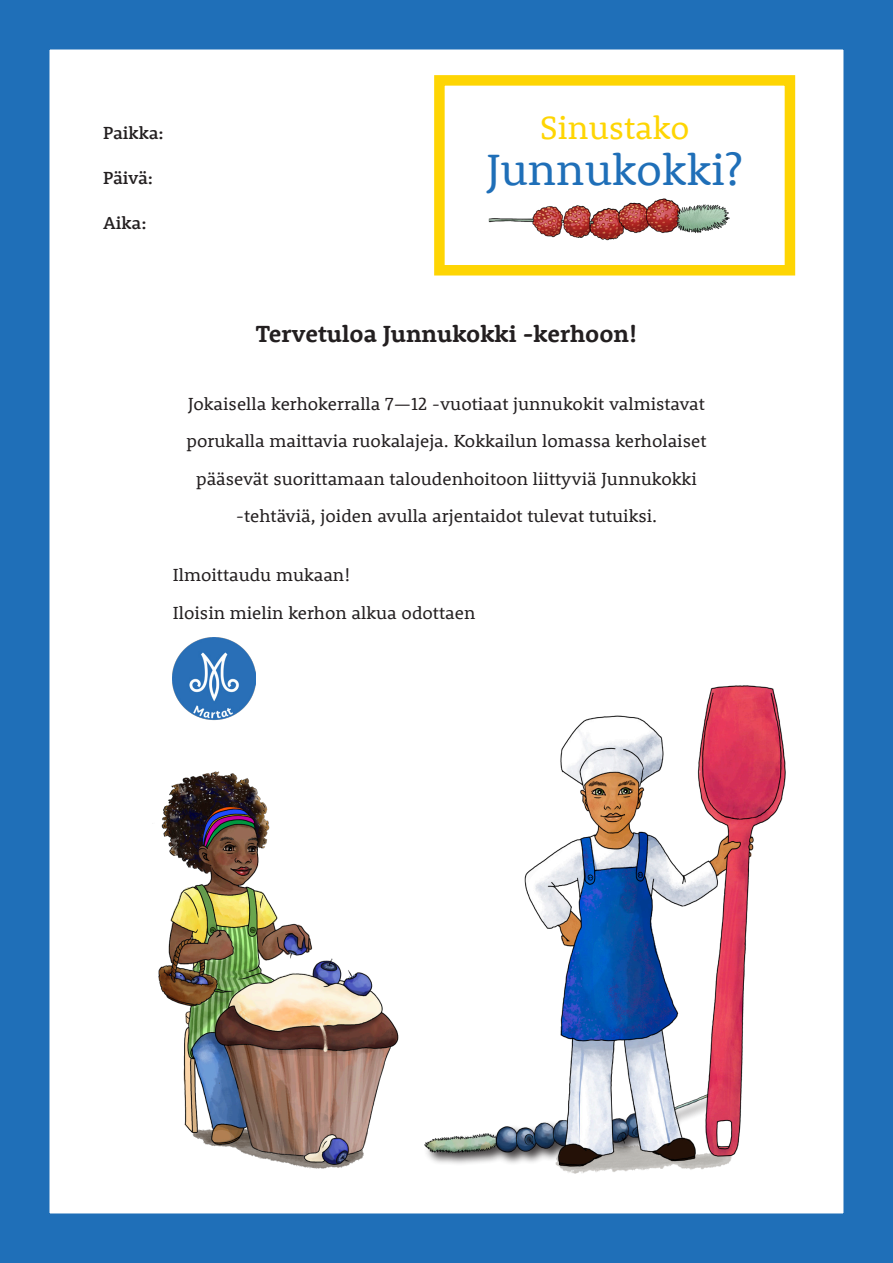
<style>
.page{position:relative;width:893px;height:1263px;background:#fff}
.page>*{position:absolute;margin:0;border:0;box-sizing:border-box;transform-origin:0 0}
.Otsikko{font:45px "Rooney";color:#1f6fb8}
.Otsikko-2{font:33px "Rooney";color:#fed503}
.t1{font:700 24px "Rooney";color:#231f20}
.t2{font:18px/37.5px "Rooney";color:#231f20;text-align:center}
.t3{font:500 18px "Rooney";color:#231f20}
</style>
<div class="page">
<div style="left:0;top:0;width:893px;height:1263px;border:50px solid #1f6fb8"></div>
<div style="left:434px;top:75px;width:361px;height:200px;border:10px solid #fed503"></div>
<img style="left:424px;top:1135px;width:45px;height:29px">
<img style="left:469px;top:685px;width:317px;height:489px">
<img style="left:488px;top:198px;width:242px;height:43px">
<img style="left:50px;top:741px;width:349px;height:455px">
<img style="left:173px;top:638px;width:82px;height:83px">
<p class="t3" style="left:103px;top:121px;width:62px">Paikka:</p>
<p class="t3" style="left:103px;top:166px;width:51px">Päivä:</p>
<p class="t3" style="left:103px;top:211px;width:45px">Aika:</p>
<p class="Otsikko-2" style="left:540px;top:106px;width:151px">Sinustako</p>
<p class="Otsikko" style="left:487px;top:140px;width:257px">Junnukokki?</p>
<p class="t1" style="left:256px;top:318px;width:383px">Tervetuloa Junnukokki -kerhoon!</p>
<p class="t2" style="left:186px;top:384px;width:521px">Jokaisella kerhokerralla 7—12 -vuotiaat junnukokit valmistavat porukalla maittavia ruokalajeja. Kokkailun lomassa kerholaiset pääsevät suorittamaan taloudenhoitoon liittyviä Junnukokki -tehtäviä, joiden avulla arjentaidot tulevat tutuiksi.</p>
<p class="t2" style="left:173px;top:556px;width:179px">Ilmoittaudu mukaan!</p>
<p class="t2" style="left:173px;top:593px;width:304px">Iloisin mielin kerhon alkua odottaen</p>
</div>
